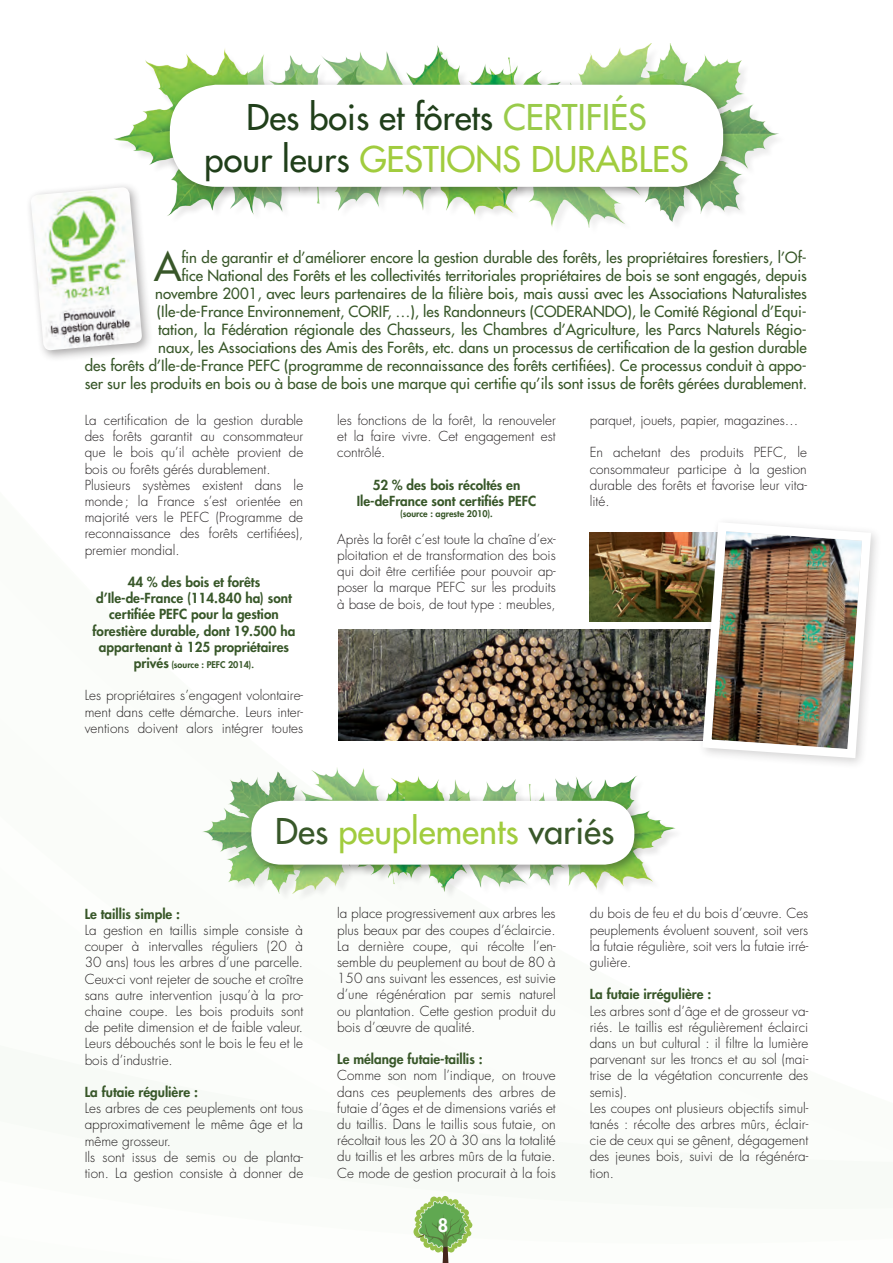
<style>
.page{position:relative;width:893px;height:1263px;background:#fff}
.page>*{position:absolute;margin:0;border:0;box-sizing:border-box;transform-origin:0 0}
.t1{font:38.85px "Futura";color:#385729}
.t2{font:34.5px "Futura";color:#203f1a}
.t3{font:34.5px "Futura";color:#a1cc3e}
.t4{font:34.5px "Futura";color:#99cb4a}
.t5{font:800 18px "Futura";color:#fff}
.t6{font:15px/18px "Futura";color:#385729;text-align:right}
.t7{font:300 13.5px/16.2px "Futura";color:#231f20;text-align:justify}
.t8{font:800 13.5px/16.2px "Futura";color:#385729;text-align:center}
.t9{font:800 9px "Futura";color:#385729}
.s1{color:#99cb4a}
.s2{color:#a1cc3e}
.s3{font-size:13.5px}
.s4{color:#385729}
</style>
<div class="page">
<img style="left:114px;top:44px;width:664px;height:183px">
<div style="left:164px;top:79px;width:571px;height:120px;background:#231f20;opacity:.4"></div>
<div style="left:170px;top:85px;width:552px;height:102px;background:#fff;border-radius:47px"></div>
<img style="left:202px;top:767px;width:473px;height:126px">
<div style="left:245px;top:794px;width:401px;height:82px;background:#231f20;opacity:.4"></div>
<div style="left:251px;top:800px;width:383px;height:64px;background:#fff;border-radius:30px"></div>
<div style="left:25px;top:181px;width:128px;height:181px;background:#231f20;opacity:.4"></div>
<img style="left:30px;top:187px;width:112px;height:164px">
<img style="left:339px;top:629px;width:357px;height:110px">
<img style="left:589px;top:532px;width:107px;height:89px">
<img style="left:697px;top:522px;width:178px;height:240px">
<svg style="left:413px;top:1195px;width:59px;height:67px"></svg>
<h2 class="t2" style="left:246px;top:95px;width:273px">Des bois et fôrets <span class="s1">certifi</span></h2>
<h2 class="t4" style="left:609px;top:95px;width:33px">és</h2>
<h2 class="t2" style="left:204px;top:136px;width:201px">pour leurs <span class="s2">gestio</span></h2>
<h2 class="t3" style="left:475px;top:136px;width:78px">ns dur</h2>
<h2 class="t3" style="left:595px;top:136px;width:42px">ables</h2>
<p class="t6" style="left:85px;top:248px;width:723px">fin de garantir et d’améliorer encore la gestion durable des forêts, les propriétaires forestiers, l’Of-<br>fice National des Forêts et les collectivités territoriales propriétaires de bois se sont engagés, depuis<br>novembre 2001, avec leurs partenaires de la filière bois, mais aussi avec les Associations Naturalistes (Ile-de-France Environnement, CORIF, …), les Randonneurs (CODERAN DO), le Comité Régional d’Equi-<br>tation, la Fédération régionale des Chasseurs, les Chambres d’Agriculture, les Parcs Naturels Régio-<br>naux, les Associations des Amis des Forêts, etc. dans un processus de certification de la gestion durable<br>des forêts d’Ile-de-France PEFC (programme de reconnaissance des forêts certifiées). Ce processus conduit à appo&shy;ser sur les produits en bois ou à base de bois une marque qui certifie qu’ils sont issus de forêts gérées durablement.</p>
<h1 class="t1" style="left:154px;top:241px;width:29px">A</h1>
<p class="t7" style="left:85px;top:412px;width:220px;text-align:left">La certification de la gestion durable des forêts garantit au consommateur que le bois qu’il achète provient de bois ou forêts gérés durablement.<br>Plusieurs systèmes existent dans le monde; la France s’est orientée en majorité vers le PEFC (Programme de reconnaissance des forêts certifiées), premier mondial.</p>
<p class="t8" style="left:92px;top:573px;width:204px">44 % des bois et forêts d’Ile-de-France (114.840 ha) sont certifiée PEFC pour la gestion forestière durable, dont 19.500 ha appartenant à 125 propriétaires</p>
<p class="t9" style="left:134px;top:658px;width:121px"><span class="s3">privés</span> (source : PEFC 2014).</p>
<p class="t7" style="left:85px;top:687px;width:220px">Les propriétaires s’engagent volontaire&shy;ment dans cette démarche. Leurs inter&shy;ventions doivent alors intégrer toutes</p>
<p class="t7" style="left:337px;top:412px;width:220px">les fonctions de la forêt, la renouveler et la faire vivre. Cet engagement est contrôlé.</p>
<p class="t8" style="left:356px;top:476px;width:180px">52 % des bois récoltés en<br>Ile-deFrance sont certifiés PEFC</p>
<p class="t9" style="left:400px;top:507px;width:94px">(source : agreste 2010).</p>
<p class="t7" style="left:337px;top:531px;width:220px">Après la forêt c’est toute la chaîne d’ex&shy;ploitation et de transformation des bois qui doit être certifiée pour pouvoir ap&shy;poser la marque PEFC sur les produits à base de bois, de tout type : meubles,</p>
<p class="t7" style="left:589px;top:412px;width:210px">parquet, jouets, papier, magazines…</p>
<p class="t7" style="left:589px;top:444px;width:218px">En achetant des produits PEFC, le consommateur participe à la gestion durable des forêts et favorise leur vita&shy;lité.</p>
<h2 class="t3" style="left:275px;top:808px;width:340px"><span class="s4">Des</span> peuplements <span class="s4">variés</span></h2>
<p class="t8" style="left:85px;top:905px;width:97px">Le taillis simple :</p>
<p class="t7" style="left:85px;top:921px;width:220px">La gestion en taillis simple consiste à couper à intervalles réguliers (20 à 30 ans) tous les arbres d’une parcelle.<br>Ceux-ci vont rejeter de souche et croître sans autre intervention jusqu’à la pro&shy;chaine coupe. Les bois produits sont de petite dimension et de faible valeur.<br>Leurs débouchés sont le bois le feu et le bois d’industrie.</p>
<p class="t8" style="left:85px;top:1083px;width:115px">La futaie régulière :</p>
<p class="t7" style="left:85px;top:1100px;width:220px;text-align:left">Les arbres de ces peuplements ont tous approximativement le même âge et la même grosseur.<br>Ils sont issus de semis ou de planta&shy;tion. La gestion consiste à donner de</p>
<p class="t7" style="left:337px;top:905px;width:220px">la place progressivement aux arbres les plus beaux par des coupes d’éclaircie.<br>La dernière coupe, qui récolte l’en&shy;semble du peuplement au bout de 80 à 150 ans suivant les essences, est suivie d’une régénération par semis naturel ou plantation. Cette gestion produit du bois d’œuvre de qualité.</p>
<p class="t8" style="left:337px;top:1050px;width:147px">Le mélange futaie-taillis :</p>
<p class="t7" style="left:337px;top:1067px;width:220px">Comme son nom l’indique, on trouve dans ces peuplements des arbres de futaie d’âges et de dimensions variés et du taillis. Dans le taillis sous futaie, on récoltait tous les 20 à 30 ans la totalité du taillis et les arbres mûrs de la futaie.<br>Ce mode de gestion procurait à la fois</p>
<h3 class="t5" style="left:437px;top:1212px;width:12px">8</h3>
<p class="t7" style="left:589px;top:905px;width:220px">du bois de feu et du bois d’œuvre. Ces peuplements évoluent souvent, soit vers la futaie régulière, soit vers la futaie irré&shy;gulière.</p>
<p class="t8" style="left:589px;top:985px;width:123px">La futaie irrégulière :</p>
<p class="t7" style="left:589px;top:1002px;width:220px;text-align:left">Les arbres sont d’âge et de grosseur va&shy;riés. Le taillis est régulièrement éclairci dans un but cultural : il filtre la lumière parvenant sur les troncs et au sol (mai&shy;trise de la végétation concurrente des semis).<br>Les coupes ont plusieurs objectifs simul&shy;tanés : récolte des arbres mûrs, éclair&shy;cie de ceux qui se gênent, dégagement des jeunes bois, suivi de la régénéra&shy;tion.</p>
</div>
